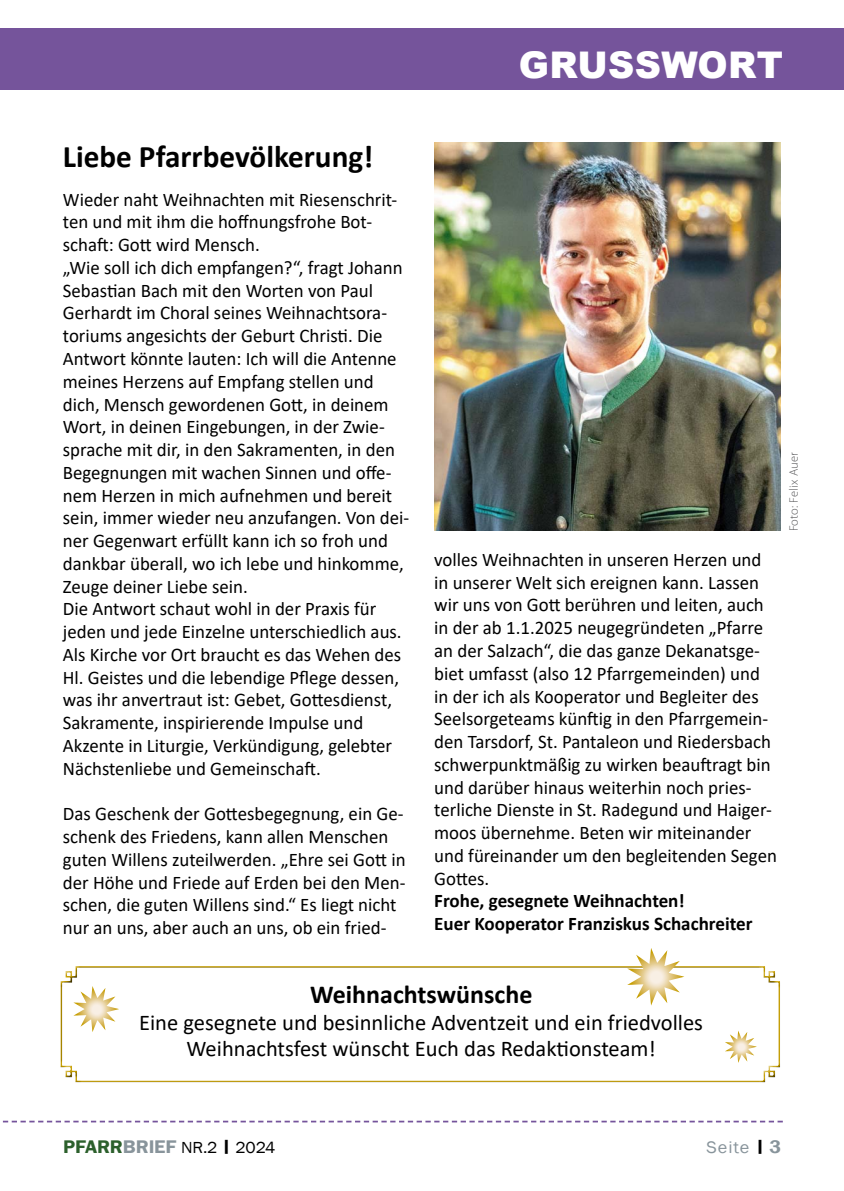
<style>
.page{position:relative;width:844px;height:1191px;background:#fff}
.page>*{position:absolute;margin:0;border:0;box-sizing:border-box;transform-origin:0 0}
.t1{font:900 36.75px "Arial";letter-spacing:.01em;color:#fff}
.t2{font:700 31.5px "Calibri";color:#000}
.t3{font:700 25.9px "Calibri";color:#000}
.t4{font:22.57px/25.6px "Calibri";color:#000;text-align:center}
.t5{font:19.25px/22.8px "Calibri";color:#000}
.t6{font:700 19.25px/22.8px "Calibri";color:#000}
.t7{font:17.15px "Franklin Gothic";letter-spacing:.05em;color:#88949b;scale:1.06 1}
.t8{font:16.45px "Franklin Gothic";letter-spacing:-.01em;color:#000;scale:1.06 1}
.t9{font:300 12.25px "Myriad Pro";letter-spacing:.02em;color:#58585a}
.s1{font-weight:600;font-size:18.72px;color:#2c602c}
.s2{font-weight:600;font-size:18.72px;color:#88949b}
.s3{font-weight:600;font-size:16.62px}
.s4{font-weight:600;font-size:16.62px;color:#000}
.s5{font-weight:600;font-size:18.72px}
</style>
<div class="page">
<svg style="left:2px;top:1120px;width:780px;height:2px"></svg>
<div style="left:0;top:28px;width:843px;height:61px;background:#75549b"></div>
<img style="left:434px;top:143px;width:346px;height:388px">
<svg style="left:627px;top:948px;width:57px;height:57px"></svg>
<svg style="left:725px;top:1030px;width:31px;height:33px"></svg>
<svg style="left:73px;top:986px;width:46px;height:46px"></svg>
<h1 class="t1" style="left:518px;top:42px;width:266px">GRUSSWORT</h1>
<h2 class="t2" style="left:63px;top:134px;width:312px">Liebe Pfarrbevölkerung!</h2>
<p class="t5" style="left:63px;top:187px;width:348px">Wieder naht Weihnachten mit Riesenschrit&shy;ten und mit ihm die hoffnungsfrohe Bot&shy;schaft: Gott wird Mensch.<br>„Wie soll ich dich empfangen?“, fragt Johann Sebastian Bach mit den Worten von Paul Gerhardt im Choral seines Weihnachtsora&shy;toriums angesichts der Geburt Christi. Die Antwort könnte lauten: Ich will die Antenne meines Herzens auf Empfang stellen und dich, Mensch gewordenen Gott, in deinem Wort, in deinen Eingebungen, in der Zwie&shy;sprache mit dir, in den Sakramenten, in den Begegnungen mit wachen Sinnen und offe&shy;nem Herzen in mich aufnehmen und bereit sein, immer wieder neu anzufangen. Von dei&shy;ner Gegenwart erfüllt kann ich so froh und dankbar überall, wo ich lebe und hinkomme, Zeuge deiner Liebe sein.<br>Die Antwort schaut wohl in der Praxis für jeden und jede Einzelne unterschiedlich aus.<br>Als Kirche vor Ort braucht es das Wehen des Hl. Geistes und die lebendige Pflege dessen, was ihr anvertraut ist: Gebet, Gottesdienst, Sakramente, inspirierende Impulse und Akzente in Liturgie, Verkündigung, gelebter Nächstenliebe und Gemeinschaft.</p>
<p class="t5" style="left:63px;top:802px;width:344px">Das Geschenk der Gottesbegegnung, ein Ge&shy;schenk des Friedens, kann allen Menschen guten Willens zuteilwerden. „Ehre sei Gott in der Höhe und Friede auf Erden bei den Men&shy;schen, die guten Willens sind.“ Es liegt nicht nur an uns, aber auch an uns, ob ein fried-</p>
<p class="t5" style="left:434px;top:547px;width:344px">volles Weihnachten in unseren Herzen und in unserer Welt sich ereignen kann. Lassen wir uns von Gott berühren und leiten, auch in der ab 1.1.2025 neugegründeten „Pfarre an der Salzach“, die das ganze Dekanatsge&shy;biet umfasst (also 12 Pfarrgemeinden) und in der ich als Kooperator und Begleiter des Seelsorgeteams künftig in den Pfarrgemein&shy;den Tarsdorf, St. Pantaleon und Riedersbach schwerpunktmäßig zu wirken beauftragt bin und darüber hinaus weiterhin noch pries&shy;terliche Dienste in St. Radegund und Haiger&shy;moos übernehme. Beten wir miteinander und füreinander um den begleitenden Segen Gottes.</p>
<p class="t6" style="left:434px;top:889px;width:319px">Frohe, gesegnete Weihnachten!<br>Euer Kooperator Franziskus Schachreiter</p>
<p class="t9" style="left:786px;top:531px;width:81px;rotate:-90deg">Foto: Felix Auer</p>
<h3 class="t3" style="left:310px;top:976px;width:224px">Weihnachtswünsche</h3>
<p class="t4" style="left:139px;top:1009px;width:565px">Eine gesegnete und besinnliche Adventzeit und ein friedvolles<br>Weihnachtsfest wünscht Euch das Redaktionsteam!</p>
<p class="t8" style="left:63px;top:1137px;width:201px"><span class="s1">PFARR</span><span class="s2">BRIEF</span> NR.2 <span class="s3">|</span> 2024</p>
<p class="t7" style="left:706px;top:1136px;width:72px">Seite <span class="s4">|</span> <span class="s5">3</span></p>
</div>
